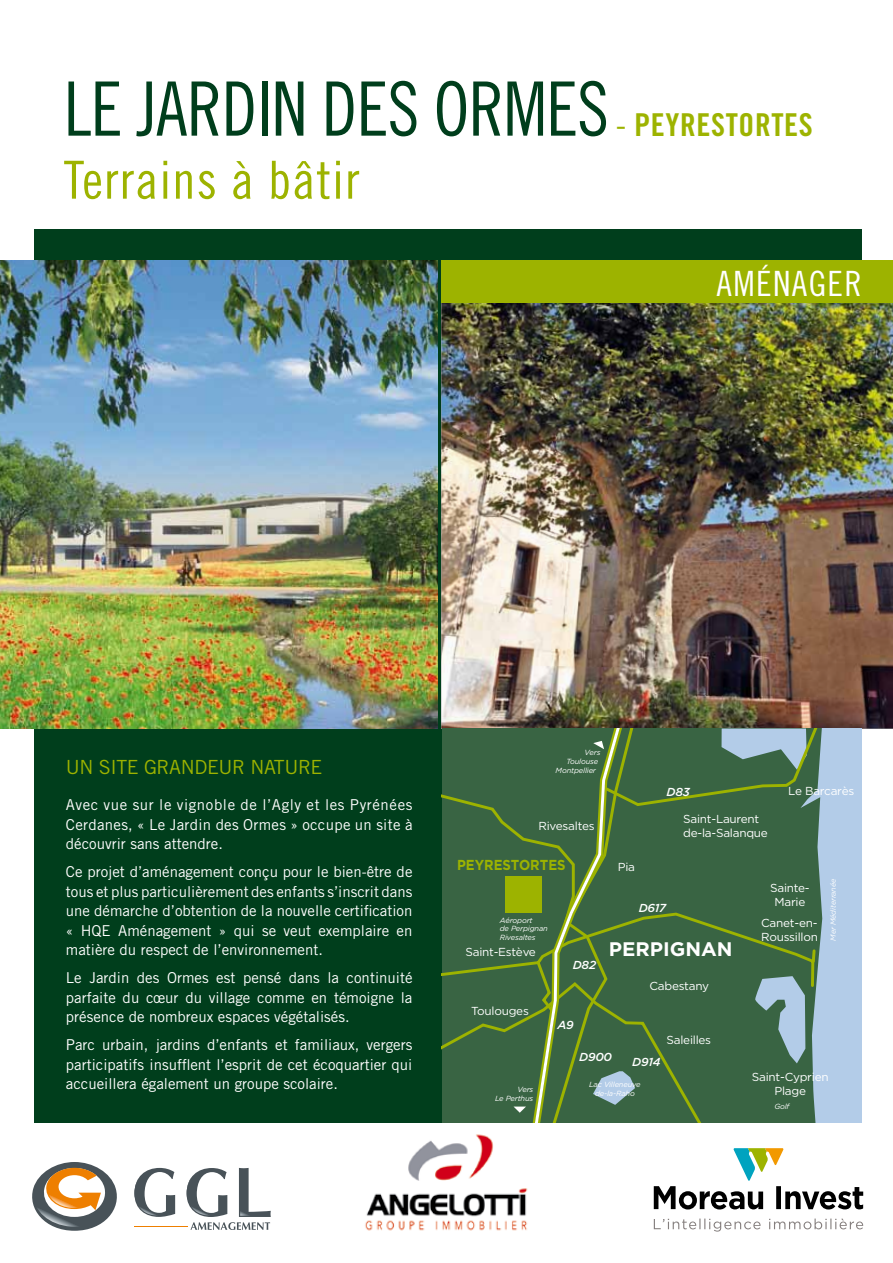
<style>
.page{position:relative;width:893px;height:1263px;background:#fff}
.page>*{position:absolute;margin:0;border:0;box-sizing:border-box;transform-origin:0 0}
.t1{font:75px "Trade Gothic Cond Eighteen";letter-spacing:-.01em;color:#003e1c;scale:.95 1}
.t2{font:52.5px "Trade Gothic Cond Eighteen";letter-spacing:.02em;color:#9db300}
.t3{font:34.8px "Trade Gothic Cond Eighteen";letter-spacing:.04em;color:#fff}
.t4{font:31.5px "Trade Gothic Bold Cond Twenty";letter-spacing:.02em;color:#9db300}
.t5{font:700 19.65px "Gotham";color:#fff}
.t6{font:19.5px "Trade Gothic";letter-spacing:-.02em;color:#9db300}
.t7{font:15px/19.5px "Trade Gothic";color:#fff;text-align:justify}
.t8{font:700 14.4px "Gotham";color:#9db300;scale:.91 1}
.t9{font:11.55px/14px "Gotham";letter-spacing:-.02em;color:#fff}
.t10{font:italic 500 11.55px "Gotham";letter-spacing:-.02em;color:#fff}
.t11{font:italic 7.5px/8.9px "Gotham";letter-spacing:-.02em;color:#fff}
.s1{font-family:"Trade Gothic Cond Eighteen"}
</style>
<div class="page">
<div style="left:34px;top:230px;width:828px;height:893px;background:#003e1c"></div>
<img style="left:0;top:260px;width:438px;height:468px">
<img style="left:441px;top:303px;width:452px;height:425px">
<div style="left:441px;top:260px;width:452px;height:43px;background:#9db300"></div>
<svg style="left:442px;top:728px;width:420px;height:395px;background:#507758"></svg>
<svg style="left:654px;top:1148px;width:209px;height:61px"></svg>
<svg style="left:654px;top:1218px;width:209px;height:13px"></svg>
<img style="left:365px;top:1134px;width:163px;height:97px">
<svg style="left:32px;top:1162px;width:85px;height:69px"></svg>
<svg style="left:134px;top:1168px;width:41px;height:49px"></svg>
<hr style="left:134px;top:1226px;width:53px;height:1px;background:#ee7f00">
<svg style="left:187px;top:1168px;width:84px;height:62px"></svg>
<h1 class="t1" style="left:64px;top:64px;width:575px">LE JARDIN DES ORMES</h1>
<h2 class="t2" style="left:64px;top:149px;width:297px">TERRAINS À BÂTIR</h2>
<h3 class="t4" style="left:616px;top:105px;width:199px"><span class="s1">-</span> PEYRESTORTES</h3>
<h3 class="t3" style="left:717px;top:263px;width:147px">AMÉNAGER</h3>
<h3 class="t6" style="left:66px;top:755px;width:258px">Un site grandeu r NATUR E</h3>
<p class="t11" style="left:585px;top:748px;width:17px">Vers</p>
<p class="t11" style="left:566px;top:757px;width:33px">Toulouse</p>
<p class="t11" style="left:556px;top:766px;width:42px">Montpellier</p>
<p class="t10" style="left:667px;top:785px;width:25px">D83</p>
<p class="t9" style="left:788px;top:783px;width:68px">Le Barcarès</p>
<p class="t7" style="left:66px;top:795px;width:348px">Avec vue sur le vignoble de l’Agly et les Pyrénées Cerdanes, « Le Jardin des Ormes » occupe un site à découvrir sans attendre.</p>
<p class="t7" style="left:66px;top:862px;width:348px">Ce projet d’aménagement conçu pour le bien-être de tous et plus particulièrement des enfants s’inscrit dans une démarche d’obtention de la nouvelle certification « HQE Aménagement » qui se veut exemplaire en matière du respect de l’environnement.</p>
<p class="t7" style="left:66px;top:968px;width:348px">Le Jardin des Ormes est pensé dans la continuité parfaite du cœur du village comme en témoigne la présence de nombreux espaces végétalisés.</p>
<p class="t7" style="left:66px;top:1035px;width:348px">Parc urbain, jardins d’enfants et familiaux, vergers participatifs insufflent l’esprit de cet écoquartier qui accueillera également un groupe scolaire.</p>
<p class="t9" style="left:538px;top:818px;width:58px">Rivesaltes</p>
<p class="t8" style="left:457px;top:856px;width:121px">PEYRESTORTES</p>
<p class="t11" style="left:500px;top:915px;width:50px">Aéroport<br>de Perpignan<br>Rivesaltes</p>
<p class="t9" style="left:465px;top:944px;width:72px">Saint-Estève</p>
<p class="t9" style="left:471px;top:1003px;width:59px">Toulouges</p>
<p class="t10" style="left:573px;top:959px;width:25px">D82</p>
<p class="t10" style="left:557px;top:1018px;width:18px">A9</p>
<p class="t9" style="left:618px;top:860px;width:19px">Pia</p>
<p class="t10" style="left:639px;top:901px;width:29px">D617</p>
<p class="t9" style="left:683px;top:812px;width:86px">Saint-Laurent de-la-Salanque</p>
<p class="t9" style="left:770px;top:881px;width:41px;text-align:center">Sainte-<br>Marie</p>
<h3 class="t5" style="left:609px;top:938px;width:125px">PERPIGNAN</h3>
<p class="t9" style="left:649px;top:979px;width:61px">Cabestany</p>
<p class="t9" style="left:761px;top:916px;width:58px">Canet-en-<br>Roussillon</p>
<p class="t11" style="left:829px;top:941px;width:64px;rotate:-90deg">Mer Méditerranée</p>
<p class="t9" style="left:667px;top:1032px;width:46px">Saleilles</p>
<p class="t11" style="left:495px;top:1085px;width:40px;text-align:right">Vers<br>Le Perthus</p>
<p class="t10" style="left:579px;top:1050px;width:34px">D900</p>
<p class="t10" style="left:632px;top:1055px;width:30px">D914</p>
<p class="t11" style="left:589px;top:1080px;width:53px;text-align:center">Lac Villeneuve de-la-Raho</p>
<p class="t9" style="left:752px;top:1070px;width:78px;text-align:center">Saint-Cyprien<br>Plage</p>
<p class="t11" style="left:774px;top:1102px;width:17px">Golf</p>
</div>
